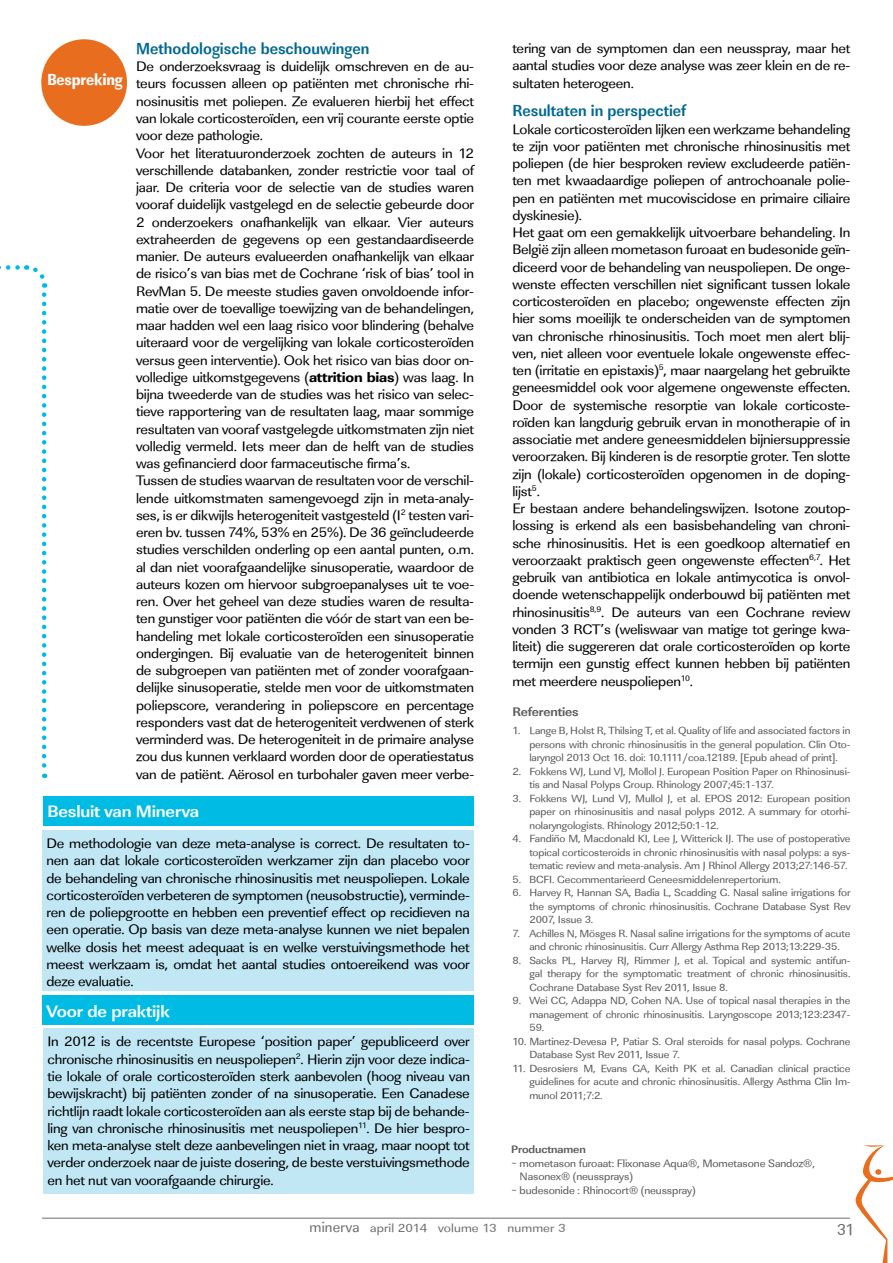
<style>
.page{position:relative;width:893px;height:1263px;background:#fff}
.page>*{position:absolute;margin:0;border:0;box-sizing:border-box;transform-origin:0 0}
.t1{font:700 17.1px "Linear Std";letter-spacing:-.01em;color:#fff;scale:1.05 1}
.t2{font:700 16.5px "Linear Std Cd";color:#006892}
.t3{font:16.5px "Linear Std Nr Xbold";letter-spacing:-.01em;color:#fff}
.t4{font:16.5px "Linear Std";color:#6d6e71}
.t5{font:14.25px/17.2px "Linear Std";letter-spacing:-.015em;color:#000;text-align:justify;scale:1.05 1}
.t6{font:700 12.9px "Linear Std";letter-spacing:-.015em;color:#58595b;scale:1.05 1}
.t7{font:12.15px "Linear Std";letter-spacing:.01em;color:#6d6e71;scale:1.11 1}
.t8{font:11.1px "Linear Std";letter-spacing:-.01em;color:#58595b;scale:1.05 1}
.t9{font:700 11.1px "Linear Std";letter-spacing:-.01em;color:#58595b;scale:1.05 1}
.t10{font:10.65px/13.5px "Linear Std";letter-spacing:-.01em;color:#58595b;text-align:justify;scale:1.05 1}
.s1{font-family:"Linear Std Xbold"}
.s2{font-size:15px}
</style>
<div class="page">
<hr style="left:42px;top:1218px;width:808px;height:1px;background:#6d6e71">
<svg style="left:855px;top:1145px;width:38px;height:118px"></svg>
<div style="left:41px;top:39px;width:86px;height:87px;background:#e86d1f;border-radius:50%"></div>
<svg style="left:0;top:265px;width:48px;height:23px"></svg>
<svg style="left:42px;top:295px;width:4px;height:483px"></svg>
<div style="left:43px;top:796px;width:431px;height:30px;background:#00bce4"></div>
<div style="left:42px;top:830px;width:432px;height:161px;background:#c1e7f5"></div>
<div style="left:43px;top:1028px;width:431px;height:166px;background:#c1e7f5"></div>
<div style="left:42px;top:995px;width:432px;height:30px;background:#00bce4"></div>
<p class="t3" style="left:47px;top:70px;width:77px">Bespreking</p>
<p class="t2" style="left:136px;top:39px;width:235px">Methodologische beschouwingen</p>
<p class="t5" style="left:136px;top:58px;width:323px;text-align:left">De onderzoeksvraag is duidelijk omschreven en de au&shy;teurs focussen alleen op patiënten met chronische rhi&shy;nosinusitis met poliepen. Ze evalueren hierbij het effect van lokale corticosteroïden, een vrij courante eerste optie voor deze pathologie.<br>Voor het literatuuronderzoek zochten de auteurs in 12 verschillende databanken, zonder restrictie voor taal of jaar. De criteria voor de selectie van de studies waren vooraf duidelijk vastgelegd en de selectie gebeurde door 2 onderzoekers onafhankelijk van elkaar. Vier auteurs extraheerden de gegevens op een gestandaardiseerde manier. De auteurs evalueerden onafhankelijk van elkaar de risico’s van bias met de Cochrane ‘risk of bias’ tool in RevMan 5. De meeste studies gaven onvoldoende infor&shy;matie over de toevallige toewijzing van de behandelingen, maar hadden wel een laag risico voor blindering (behalve uiteraard voor de vergelijking van lokale corticosteroïden versus geen interventie). Ook het risico van bias door on&shy;volledige uitkomstgegevens (<span class="s1">attrition bias</span>) was laag. In bijna tweederde van de studies was het risico van selec&shy;tieve rapportering van de resultaten laag, maar sommige resultaten van vooraf vastgelegde uitkomstmaten zijn niet volledig vermeld. Iets meer dan de helft van de studies was gefinancierd door farmaceutische firma’s.<br>Tussen de studies waarvan de resultaten voor de verschil&shy;lende uitkomstmaten samengevoegd zijn in meta-analy&shy;ses, is er dikwijls heterogeniteit vastgesteld (I<sup>2</sup> testen vari&shy;ëren bv. tussen 74%, 53% en 25%). De 36 geïncludeerde studies verschilden onderling op een aantal punten, o.m. al dan niet voorafgaandelijke sinusoperatie, waardoor de auteurs kozen om hiervoor subgroepanalyses uit te voe&shy;ren. Over het geheel van deze studies waren de resulta&shy;ten gunstiger voor patiënten die vóór de start van een be&shy;handeling met lokale corticosteroïden een sinusoperatie ondergingen. Bij evaluatie van de heterogeniteit binnen de subgroepen van patiënten met of zonder voorafgaan&shy;delijke sinusoperatie, stelde men voor de uitkomstmaten poliepscore, verandering in poliepscore en percentage responders vast dat de heterogeniteit verdwenen of sterk verminderd was. De heterogeniteit in de primaire analyse zou dus kunnen verklaard worden door de operatiestatus van de patiënt. Aërosol en turbohaler gaven meer verbe-</p>
<p class="t1" style="left:47px;top:801px;width:146px">Besluit van Minerva</p>
<p class="t5" style="left:46px;top:835px;width:405px">De methodologie van deze meta-analyse is correct. De resultaten to&shy;nen aan dat lokale corticosteroïden werkzamer zijn dan placebo voor de behandeling van chronische rhinosinusitis met neuspoliepen. Lokale corticosteroïden verbeteren de symptomen (neusobstructie), verminde&shy;ren de poliepgrootte en hebben een preventief effect op recidieven na een operatie. Op basis van deze meta-analyse kunnen we niet bepalen welke dosis het meest adequaat is en welke verstuivingsmethode het meest werkzaam is, omdat het aantal studies ontoereikend was voor deze evaluatie.</p>
<p class="t1" style="left:46px;top:1001px;width:119px">Voor de praktijk</p>
<p class="t5" style="left:47px;top:1033px;width:404px">In 2012 is de recentste Europese ‘position paper’ gepubliceerd over chronische rhinosinusitis en neuspoliepen<sup>2</sup>. Hierin zijn voor deze indica&shy;tie lokale of orale corticosteroïden sterk aanbevolen (hoog niveau van bewijskracht) bij patiënten zonder of na sinusoperatie. Een Canadese richtlijn raadt lokale corticosteroïden aan als eerste stap bij de behande&shy;ling van chronische rhinosinusitis met neuspoliepen<sup>11</sup>. De hier bespro&shy;ken meta-analyse stelt deze aanbevelingen niet in vraag, maar noopt tot verder onderzoek naar de juiste dosering, de beste verstuivingsmethode en het nut van voorafgaande chirurgie.</p>
<p class="t5" style="left:512px;top:39px;width:323px;line-height:17.7px">tering van de symptomen dan een neusspray, maar het aantal studies voor deze analyse was zeer klein en de re&shy;sultaten heterogeen.</p>
<p class="t2" style="left:512px;top:101px;width:175px">Resultaten in perspectief</p>
<p class="t5" style="left:512px;top:120px;width:323px;text-align:left">Lokale corticosteroïden lijken een werkzame behandeling te zijn voor patiënten met chronische rhinosinusitis met poliepen (de hier besproken review excludeerde patiën&shy;ten met kwaadaardige poliepen of antrochoanale polie&shy;pen en patiënten met mucoviscidose en primaire ciliaire dyskinesie).<br>Het gaat om een gemakkelijk uitvoerbare behandeling. In België zijn alleen mometason furoaat en budesonide geïn&shy;diceerd voor de behandeling van neuspoliepen. De onge&shy;wenste effecten verschillen niet significant tussen lokale corticosteroïden en placebo; ongewenste effecten zijn hier soms moeilijk te onderscheiden van de symptomen van chronische rhinosinusitis. Toch moet men alert blij&shy;ven, niet alleen voor eventuele lokale ongewenste effec&shy;ten (irritatie en epistaxis)<sup>5</sup>, maar naargelang het gebruikte geneesmiddel ook voor algemene ongewenste effecten.<br>Door de systemische resorptie van lokale corticoste&shy;roïden kan langdurig gebruik ervan in monotherapie of in associatie met andere geneesmiddelen bijniersuppressie veroorzaken. Bij kinderen is de resorptie groter. Ten slotte zijn (lokale) corticosteroïden opgenomen in de doping&shy;lijst<sup>5</sup>.<br>Er bestaan andere behandelingswijzen. Isotone zoutop&shy;lossing is erkend als een basisbehandeling van chroni&shy;sche rhinosinusitis. Het is een goedkoop alternatief en veroorzaakt praktisch geen ongewenste effecten<sup>6,7</sup>. Het gebruik van antibiotica en lokale antimycotica is onvol&shy;doende wetenschappelijk onderbouwd bij patiënten met rhinosinusitis<sup>8,9</sup>. De auteurs van een Cochrane review vonden 3 RCT’s (weliswaar van matige tot geringe kwa&shy;liteit) die suggereren dat orale corticosteroïden op korte termijn een gunstig effect kunnen hebben bij patiënten met meerdere neuspoliepen<sup>10</sup>.</p>
<p class="t6" style="left:512px;top:704px;width:65px">Referenties</p>
<p class="t10" style="left:529px;top:724px;width:307px;text-indent:-17px">1. Lange B, Holst R, Thilsing T, et al. Quality of life and associated factors in persons with chronic rhinosinusitis in the general population. Clin Oto&shy;laryngol 2013 Oct 16. doi: 10.1111/coa.12189. [Epub ahead of print].</p>
<p class="t10" style="left:529px;top:764px;width:307px;text-indent:-17px">2. Fokkens WJ, Lund VJ, Mollol J. European Position Paper on Rhinosinusi&shy;tis and Nasal Polyps Group. Rhinology 2007;45:1-137.</p>
<p class="t10" style="left:529px;top:791px;width:307px;text-indent:-17px">3. Fokkens WJ, Lund VJ, Mullol J, et al. EPOS 2012: European position paper on rhinosinusitis and nasal polyps 2012. A summary for otorhi&shy;nolaryngologists. Rhinology 2012;50:1-12.</p>
<p class="t10" style="left:529px;top:832px;width:307px;text-indent:-17px">4. Fandiño M, Macdonald KI, Lee J, Witterick IJ. The use of postoperative topical corticosteroids in chronic rhinosinusitis with nasal polyps: a sys&shy;tematic review and meta-analysis. Am J Rhinol Allergy 2013;27:146-57.</p>
<p class="t10" style="left:512px;top:872px;width:257px">5. BCFI. Gecommentarieerd Geneesmiddelenrepertorium.</p>
<p class="t10" style="left:529px;top:886px;width:307px;text-indent:-17px">6. Harvey R, Hannan SA, Badia L, Scadding G. Nasal saline irrigations for the symptoms of chronic rhinosinusitis. Cochrane Database Syst Rev 2007, Issue 3.</p>
<p class="t10" style="left:512px;top:926px;width:323px;text-align:center">7. Achilles N, Mösges R. Nasal saline irrigations for the symptoms of acute and chronic rhinosinusitis. Curr Allergy Asthma Rep 2013;13:229-35.</p>
<p class="t10" style="left:529px;top:953px;width:307px;text-indent:-17px">8. Sacks PL, Harvey RJ, Rimmer J, et al. Topical and systemic antifun&shy;gal therapy for the symptomatic treatment of chronic rhinosinusitis.<br>Cochrane Database Syst Rev 2011, Issue 8.</p>
<p class="t10" style="left:529px;top:994px;width:307px;text-indent:-17px">9. Wei CC, Adappa ND, Cohen NA. Use of topical nasal therapies in the management of chronic rhinosinusitis. Laryngoscope 2013;123:2347- 59.</p>
<p class="t10" style="left:529px;top:1034px;width:307px;text-indent:-17px">10. Martinez-Devesa P, Patiar S. Oral steroids for nasal polyps. Cochrane<br>Database Syst Rev 2011, Issue 7.</p>
<p class="t10" style="left:529px;top:1061px;width:307px;text-indent:-17px">11. Desrosiers M, Evans GA, Keith PK et al. Canadian clinical practice guidelines for acute and chronic rhinosinusitis. Allergy Asthma Clin Im&shy;munol 2011;7:2.</p>
<p class="t9" style="left:511px;top:1143px;width:73px">Productnamen</p>
<p class="t8" style="left:511px;top:1157px;width:291px">~ mometason furoaat: Flixonase Aqua®, Mometasone Sandoz®,</p>
<p class="t8" style="left:520px;top:1170px;width:109px">Nasonex® (neussprays)</p>
<p class="t8" style="left:511px;top:1184px;width:177px">~ budesonide : Rhinocort® (neusspray)</p>
<p class="t7" style="left:310px;top:1221px;width:232px"><span class="s2">minerva</span> april 2014 volume 13 nummer 3</p>
<p class="t4" style="left:837px;top:1220px;width:19px">31</p>
</div>
